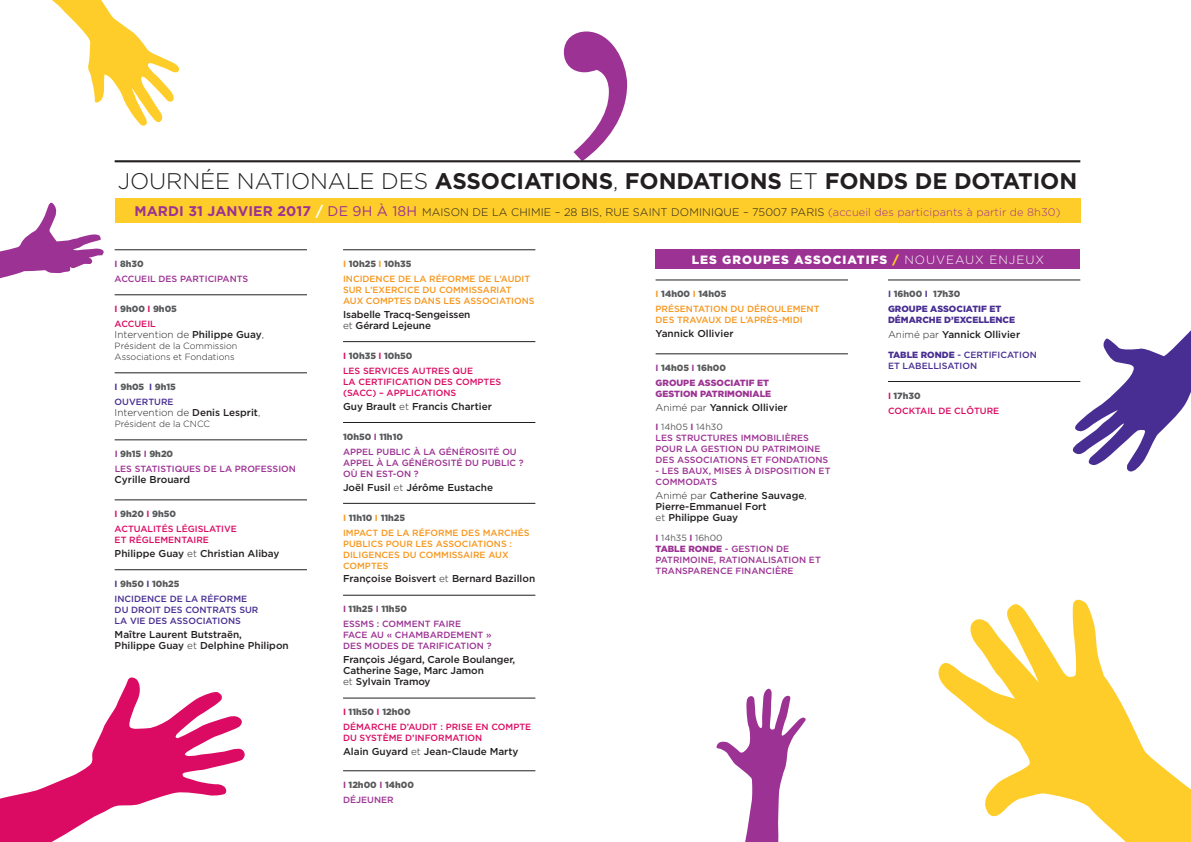
<style>
.page{position:relative;width:1191px;height:842px;background:#fff}
.page>*{position:absolute;margin:0;border:0;box-sizing:border-box;transform-origin:0 0}
.t1{font:700 22.6px "Gotham";letter-spacing:-.005em;color:#231f20}
.t2{font:900 12px "Gotham";letter-spacing:.08em;color:#fff}
.t3{font:300 11px "Gotham";letter-spacing:.01em;color:#231f20}
.t4{font:500 10px/11px "Gotham";color:#231f20}
.t5{font:300 10px "Gotham";color:#231f20}
.t6{font:500 9px/11px "Gotham";color:#9c3293}
.t7{font:500 9px/15px "Gotham";color:#f7971d}
.t8{font:500 9px/15px "Gotham";color:#db0a62}
.t9{font:500 9px/11px "Gotham";color:#482e92}
.t10{font:300 9px/11px "Gotham";color:#231f20}
.t11{font:900 9px/15px "Gotham";color:#482e92}
.t12{font:900 9px/15px "Gotham";color:#9c3293}
.t13{font:900 9px/15px "Gotham";color:#57585a}
.s1{font-weight:300}
.s2{font-weight:700;font-size:14px;color:#9c3293}
.s3{font-weight:700;font-size:14px;color:#fff}
.s4{font-weight:400;font-size:14px;color:#9c3293}
.s5{color:#9c3293}
.s6{color:#fecd29}
.s7{font-weight:700}
.s8{font-weight:900;color:#57585a}
.s9{font-weight:700;color:#db0a62}
.s10{font-weight:500;color:#db0a62}
.s11{font-weight:500}
.s12{font-weight:700;color:#9c3293}
.s13{font-weight:500;color:#9c3293}
.s14{color:#57585a}
.s15{font-weight:400;color:#57585a}
.s16{font-weight:900}
</style>
<div class="page">
<svg style="left:1070px;top:279px;width:121px;height:193px"></svg>
<svg style="left:0;top:202px;width:104px;height:77px"></svg>
<svg style="left:52px;top:0;width:127px;height:126px"></svg>
<svg style="left:716px;top:688px;width:90px;height:154px"></svg>
<svg style="left:0;top:677px;width:245px;height:165px"></svg>
<svg style="left:938px;top:599px;width:253px;height:243px"></svg>
<hr style="left:655px;top:280px;width:193px;height:1px;background:#231f20">
<hr style="left:655px;top:354px;width:193px;height:1px;background:#231f20">
<hr style="left:888px;top:280px;width:192px;height:1px;background:#231f20">
<hr style="left:888px;top:381px;width:192px;height:1px;background:#231f20">
<hr style="left:115px;top:250px;width:192px;height:1px;background:#231f20">
<hr style="left:115px;top:295px;width:192px;height:1px;background:#231f20">
<hr style="left:115px;top:373px;width:192px;height:1px;background:#231f20">
<hr style="left:115px;top:440px;width:192px;height:1px;background:#231f20">
<hr style="left:115px;top:500px;width:192px;height:1px;background:#231f20">
<hr style="left:115px;top:569px;width:192px;height:1px;background:#231f20">
<hr style="left:343px;top:250px;width:192px;height:1px;background:#231f20">
<hr style="left:343px;top:341px;width:192px;height:1px;background:#231f20">
<hr style="left:343px;top:422px;width:192px;height:1px;background:#231f20">
<hr style="left:343px;top:503px;width:192px;height:1px;background:#231f20">
<hr style="left:343px;top:595px;width:192px;height:1px;background:#231f20">
<hr style="left:343px;top:698px;width:192px;height:1px;background:#231f20">
<hr style="left:343px;top:771px;width:192px;height:1px;background:#231f20">
<svg style="left:564px;top:32px;width:63px;height:128px"></svg>
<div style="left:115px;top:199px;width:965px;height:24px;background:#fecd29"></div>
<hr style="left:115px;top:160px;width:965px;height:2px;background:#231f20">
<div style="left:655px;top:249px;width:425px;height:20px;background:#9c3293"></div>
<h1 class="t1" style="left:118px;top:168px;width:961px"><span class="s1">JOURNÉE NATIONALE DES</span> ASSOCIATIONS<span class="s1">,</span> FONDATIONS <span class="s1">ET</span> FONDS DE DOTATION</h1>
<p class="t3" style="left:134px;top:206px;width:927px"><span class="s2">MARDI 31 JANVIER 2017</span> <span class="s3">/</span> <span class="s4">DE 9H À 18H</span> MAISON DE LA CHIMIE – 28 BIS, RUE SAINT DOMINIQUE – 75007 PARIS <span class="s5">(accueil des participants à partir de 8h30)</span></p>
<p class="t2" style="left:692px;top:252px;width:354px">LES GROUPES ASSOCIATIFS <span class="s6">/</span> <span class="s1">NOUVEAUX ENJEUX</span></p>
<p class="t6" style="left:115px;top:256px;width:135px;line-height:15px"><span class="s7">I</span> <span class="s8">8h30<br></span>ACCUEIL DES PARTICIPANTS</p>
<p class="t13" style="left:115px;top:301px;width:64px"><span class="s9">I</span> 9h00 <span class="s9">I</span> 9h05<br><span class="s10">ACCUEIL</span></p>
<p class="t5" style="left:115px;top:329px;width:151px">Intervention de <span class="s11">Philippe Guay</span>,</p>
<p class="t10" style="left:115px;top:340px;width:124px">Président de la Commission<br>Associations et Fondations</p>
<p class="t9" style="left:115px;top:379px;width:63px;line-height:15px"><span class="s7">I</span> <span class="s8">9h05</span> <span class="s7">I</span> <span class="s8">9h15<br></span>OUVERTURE</p>
<p class="t5" style="left:115px;top:407px;width:147px">Intervention de <span class="s11">Denis Lesprit</span>,</p>
<p class="t10" style="left:115px;top:418px;width:97px">Président de la CNCC</p>
<p class="t6" style="left:115px;top:446px;width:183px;line-height:15px"><span class="s7">I</span> <span class="s8">9h15</span> <span class="s7">I</span> <span class="s8">9h20<br></span>LES STATISTIQUES DE LA PROFESSION</p>
<p class="t4" style="left:115px;top:474px;width:77px">Cyrille Brouard</p>
<p class="t8" style="left:115px;top:506px;width:124px"><span class="s7">I</span> <span class="s8">9h20</span> <span class="s7">I</span> <span class="s8">9h50<br></span>ACTUALITÉS LÉGISLATIVE</p>
<p class="t8" style="left:115px;top:532px;width:96px">ET RÉGLEMENTAIRE</p>
<p class="t4" style="left:115px;top:548px;width:166px">Philippe Guay <span class="s1">et</span> Christian Alibay</p>
<p class="t9" style="left:115px;top:576px;width:134px;line-height:15px"><span class="s7">I</span> <span class="s8">9h50</span> <span class="s7">I</span> <span class="s8">10h25<br></span>INCIDENCE DE LA RÉFORME</p>
<p class="t9" style="left:115px;top:604px;width:145px">DU DROIT DES CONTRATS SUR<br>LA VIE DES ASSOCIATIONS</p>
<p class="t4" style="left:115px;top:628px;width:176px">Maître Laurent Butstraën,<br>Philippe Guay <span class="s1">et</span> Delphine Philipon</p>
<p class="t7" style="left:343px;top:256px;width:189px"><span class="s7">I</span> <span class="s8">10h25</span> <span class="s7">I</span> <span class="s8">10h35<br></span>INCIDENCE DE LA RÉFORME DE L’AUDIT</p>
<p class="t7" style="left:343px;top:284px;width:193px;line-height:11px">SUR L’EXERCICE DU COMMISSARIAT<br>AUX COMPTES DANS LES ASSOCIATIONS</p>
<p class="t4" style="left:343px;top:308px;width:129px">Isabelle Tracq-Sengeissen <span class="s1">et</span> Gérard Lejeune</p>
<p class="t8" style="left:343px;top:348px;width:131px"><span class="s7">I</span> <span class="s8">10h35</span> <span class="s7">I</span> <span class="s8">10h50<br></span>LES SERVICES AUTRES QUE</p>
<p class="t8" style="left:343px;top:376px;width:160px;line-height:11px">LA CERTIFICATION DES COMPTES (SACC) – APPLICATIONS</p>
<p class="t4" style="left:343px;top:400px;width:150px">Guy Brault <span class="s1">et</span> Francis Chartier</p>
<p class="t6" style="left:343px;top:429px;width:175px;line-height:15px"><span class="s8">10h50</span> <span class="s7">I</span> <span class="s8">11h10<br></span>APPEL PUBLIC À LA GÉNÉROSITÉ OU</p>
<p class="t6" style="left:343px;top:457px;width:182px">APPEL À LA GÉNÉROSITÉ DU PUBLIC ?<br>OÙ EN EST-ON ?</p>
<p class="t4" style="left:343px;top:481px;width:151px">Joël Fusil <span class="s1">et</span> Jérôme Eustache</p>
<p class="t7" style="left:343px;top:510px;width:188px"><span class="s7">I</span> <span class="s8">11h10</span> <span class="s7">I</span> <span class="s8">11h25<br></span>IMPACT DE LA RÉFORME DES MARCHÉS</p>
<p class="t7" style="left:343px;top:538px;width:170px;line-height:11px">PUBLICS POUR LES ASSOCIATIONS :<br>DILIGENCES DU COMMISSAIRE AUX<br>COMPTES</p>
<p class="t4" style="left:343px;top:573px;width:194px">Françoise Boisvert <span class="s1">et</span> Bernard Bazillon</p>
<p class="t6" style="left:343px;top:601px;width:120px;line-height:15px"><span class="s7">I</span> <span class="s8">11h25</span> <span class="s7">I</span> <span class="s8">11h50<br></span>ESSMS : COMMENT FAIRE</p>
<p class="t6" style="left:343px;top:629px;width:150px">FACE AU « CHAMBARDEMENT »<br>DES MODES DE TARIFICATION ?</p>
<p class="t4" style="left:343px;top:654px;width:174px">François Jégard, Carole Boulanger,<br>Catherine Sage, Marc Jamon<br><span class="s1">et</span> Sylvain Tramoy</p>
<p class="t8" style="left:343px;top:704px;width:190px"><span class="s7">I</span> <span class="s8">11h50</span> <span class="s7">I</span> <span class="s8">12h00<br></span>DÉMARCHE D’AUDIT : PRISE EN COMPTE</p>
<p class="t8" style="left:343px;top:730px;width:141px">DU SYSTÈME D’INFORMATION</p>
<p class="t4" style="left:343px;top:746px;width:177px">Alain Guyard <span class="s1">et</span> Jean-Claude Marty</p>
<p class="t13" style="left:343px;top:777px;width:72px"><span class="s12">I</span> 12h00 <span class="s12">I</span> 14h00<br><span class="s13">DÉJEUNER</span></p>
<p class="t7" style="left:655px;top:286px;width:165px"><span class="s7">I</span> <span class="s8">14h00</span> <span class="s7">I</span> <span class="s8">14h05<br></span>PRÉSENTATION DU DÉROULEMENT</p>
<p class="t7" style="left:655px;top:312px;width:148px">DES TRAVAUX DE L’APRÈS-MIDI</p>
<p class="t4" style="left:655px;top:328px;width:79px">Yannick Ollivier</p>
<p class="t12" style="left:655px;top:360px;width:115px"><span class="s7">I</span> <span class="s14">14h05</span> <span class="s7">I</span> <span class="s14">16h00<br></span>GROUPE ASSOCIATIF ET</p>
<p class="t12" style="left:655px;top:386px;width:117px">GESTION PATRIMONIALE</p>
<p class="t4" style="left:655px;top:402px;width:134px"><span class="s1">Animé par</span> Yannick Ollivier</p>
<p class="t6" style="left:655px;top:421px;width:174px"><span class="s7">I</span> <span class="s15">14h05</span> <span class="s7">I</span> <span class="s15">14h30<br></span>LES STRUCTURES IMMOBILIÈRES<br>POUR LA GESTION DU PATRIMOINE<br>DES ASSOCIATIONS ET FONDATIONS</p>
<p class="t6" style="left:655px;top:465px;width:176px">- LES BAUX, MISES À DISPOSITION ET<br>COMMODATS</p>
<p class="t4" style="left:655px;top:490px;width:153px"><span class="s1">Animé par</span> Catherine Sauvage<span class="s1">,<br></span>Pierre-Emmanuel Fort<br><span class="s1">et</span> Philippe Guay</p>
<p class="t6" style="left:655px;top:532px;width:167px"><span class="s7">I</span> <span class="s15">14h35</span> <span class="s7">I</span> <span class="s15">16h00<br></span><span class="s16">TABLE RONDE</span> - GESTION DE<br>PATRIMOINE, RATIONALISATION ET<br>TRANSPARENCE FINANCIÈRE</p>
<p class="t11" style="left:888px;top:286px;width:115px"><span class="s7">I</span> <span class="s14">16h00</span> <span class="s7">I</span> <span class="s14">17h30<br></span>GROUPE ASSOCIATIF ET</p>
<p class="t11" style="left:888px;top:312px;width:129px">DÉMARCHE D’EXCELLENCE</p>
<p class="t4" style="left:888px;top:329px;width:134px"><span class="s1">Animé par</span> Yannick Ollivier</p>
<p class="t9" style="left:888px;top:349px;width:150px"><span class="s16">TABLE RONDE</span> - CERTIFICATION<br>ET LABELLISATION</p>
<p class="t8" style="left:888px;top:388px;width:113px"><span class="s7">I</span> <span class="s8">17h30<br></span>COCKTAIL DE CLÔTURE</p>
</div>
